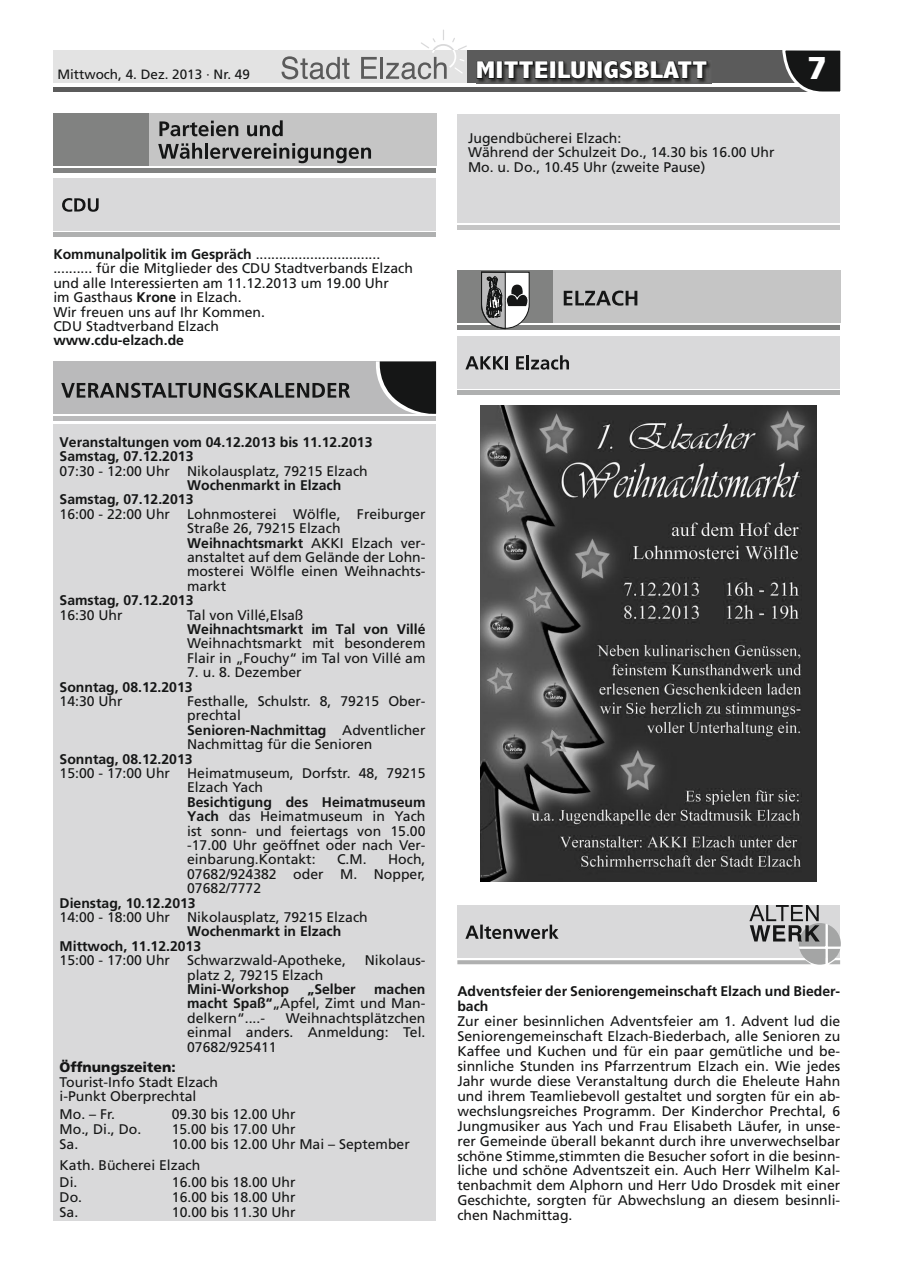
<style>
.page{position:relative;width:902px;height:1280px;background:#fff}
.page>*{position:absolute;margin:0;border:0;box-sizing:border-box;transform-origin:0 0}
.t1{font:900 31.5px "Frutiger";color:#fff}
.t2{font:800 condensed 24.45px "Abadi";letter-spacing:.01em;color:#fff;scale:1.26 1}
.t3{font:13.95px/14.4px "Frutiger";color:#151616}
.t4{font:700 13.95px/14.4px "Frutiger";color:#151616}
.t5{font:900 13.95px "Frutiger";color:#151616}
.t6{font:13.5px "Frutiger";color:#151616}
.s1{font-weight:700}
</style>
<div class="page">
<div style="left:53px;top:51px;width:787px;height:32px;background:#e3e3e3"></div>
<div style="left:467px;top:51px;width:361px;height:32px;background:#5b5b5b"></div>
<hr style="left:53px;top:87px;width:787px;height:4px;background:#5b5b5b">
<svg style="left:780px;top:50px;width:61px;height:42px"></svg>
<svg style="left:281px;top:56px;width:68px;height:23px"></svg>
<svg style="left:361px;top:57px;width:16px;height:22px"></svg>
<hr style="left:380px;top:57px;width:3px;height:22px;background:#5b5b5b">
<svg style="left:386px;top:29px;width:81px;height:50px"></svg>
<img style="left:478px;top:63px;width:232px;height:20px">
<svg style="left:476px;top:60px;width:232px;height:20px"></svg>
<div style="left:53px;top:113px;width:96px;height:52px;background:#818281"></div>
<div style="left:149px;top:113px;width:287px;height:52px;background:#c5c5c5"></div>
<hr style="left:53px;top:168px;width:383px;height:4px;background:#818281">
<svg style="left:159px;top:121px;width:79px;height:15px"></svg>
<svg style="left:247px;top:120px;width:36px;height:16px"></svg>
<svg style="left:158px;top:143px;width:44px;height:16px"></svg>
<hr style="left:205px;top:143px;width:3px;height:16px;background:#151616">
<svg style="left:210px;top:143px;width:161px;height:20px"></svg>
<div style="left:53px;top:178px;width:17px;height:52px;background:#d9d9da"></div>
<div style="left:69px;top:178px;width:367px;height:52px;background:#d9d9da"></div>
<hr style="left:53px;top:233px;width:383px;height:4px;background:#afb0b0">
<svg style="left:62px;top:198px;width:37px;height:14px"></svg>
<div style="left:53px;top:361px;width:383px;height:53px;background:#bababb"></div>
<div style="left:53px;top:424px;width:383px;height:585px;background:#d9d9da"></div>
<hr style="left:53px;top:416px;width:383px;height:4px;background:#bababb">
<svg style="left:61px;top:383px;width:289px;height:15px"></svg>
<svg style="left:376px;top:361px;width:60px;height:53px"></svg>
<div style="left:53px;top:691px;width:383px;height:529px;background:#d9d9da"></div>
<div style="left:457px;top:115px;width:383px;height:108px;background:#d9d9da"></div>
<hr style="left:457px;top:226px;width:383px;height:4px;background:#c5c5c5">
<div style="left:457px;top:270px;width:96px;height:53px;background:#818281"></div>
<div style="left:553px;top:270px;width:287px;height:53px;background:#c5c5c5"></div>
<hr style="left:457px;top:325px;width:383px;height:4px;background:#818281">
<svg style="left:563px;top:290px;width:74px;height:16px"></svg>
<svg style="left:481px;top:271px;width:49px;height:58px;background:#919292"></svg>
<div style="left:457px;top:336px;width:16px;height:52px;background:#d9d9da"></div>
<div style="left:473px;top:336px;width:367px;height:52px;background:#d9d9da"></div>
<hr style="left:457px;top:391px;width:383px;height:4px;background:#afb0b0">
<svg style="left:465px;top:356px;width:43px;height:13px"></svg>
<svg style="left:516px;top:356px;width:8px;height:13px"></svg>
<hr style="left:526px;top:355px;width:3px;height:14px;background:#151616">
<svg style="left:531px;top:355px;width:38px;height:15px"></svg>
<img style="left:481px;top:406px;width:335px;height:475px">
<svg style="left:457px;top:905px;width:383px;height:60px;background:#c9c9ca"></svg>
<p class="t6" style="left:57px;top:66px;width:194px">Mittwoch, 4. Dez. 2013 · Nr. 49</p>
<h2 class="t2" style="left:476px;top:57px;width:185px">MITTEILUNGSBLATT</h2>
<h1 class="t1" style="left:807px;top:49px;width:21px">7</h1>
<p class="t3" style="left:53px;top:247px;width:361px"><span class="s1">Kommunalpolitik im Gespräch</span> ................................ .......... für die Mitglieder des CDU Stadtverbands Elzach und alle Interessierten am 11.12.2013 um 19.00 Uhr<br>im Gasthaus <span class="s1">Krone</span> in Elzach.<br>Wir freuen uns auf Ihr Kommen.<br>CDU Stadtverband Elzach</p>
<p class="t4" style="left:53px;top:333px;width:132px">www.cdu-elzach.de</p>
<p class="t3" style="left:468px;top:131px;width:308px">Jugendbücherei Elzach:<br>Während der Schulzeit Do., 14.30 bis 16.00 Uhr<br>Mo. u. Do., 10.45 Uhr (zweite Pause)</p>
<p class="t4" style="left:60px;top:435px;width:314px">Veranstaltungen vom 04.12.2013 bis 11.12.2013<br>Samstag, 07.12.2013</p>
<p class="t3" style="left:60px;top:463px;width:310px">07:30 - 12:00 Uhr Nikolausplatz, 79215 Elzach</p>
<p class="t4" style="left:60px;top:478px;width:283px;text-indent:128px">Wochenmarkt in Elzach<br>Samstag, 07.12.2013</p>
<p class="t3" style="left:187px;top:507px;width:240px;text-indent:-128px">16:00 - 22:00 Uhr Lohnmosterei Wölfle, Freiburger<br>Straße 26, 79215 Elzach<br><span class="s1">Weihnachtsmarkt</span> AKKI Elzach ver&shy;anstaltet auf dem Gelände der Lohn&shy;mosterei Wölfle einen Weihnachts&shy;markt</p>
<p class="t4" style="left:60px;top:593px;width:135px">Samstag, 07.12.2013</p>
<p class="t3" style="left:60px;top:607px;width:65px">16:30 Uhr</p>
<p class="t3" style="left:187px;top:607px;width:118px">Tal von Villé,Elsaß</p>
<p class="t4" style="left:187px;top:622px;width:240px">Weihnachtsmarkt im Tal von Villé</p>
<p class="t3" style="left:187px;top:636px;width:240px">Weihnachtsmarkt mit besonderem<br>Flair in „Fouchy“ im Tal von Villé am</p>
<p class="t3" style="left:187px;top:665px;width:116px">7. u. 8. Dezember</p>
<p class="t4" style="left:60px;top:679px;width:135px">Sonntag, 08.12.2013</p>
<p class="t3" style="left:60px;top:694px;width:65px">14:30 Uhr</p>
<p class="t3" style="left:187px;top:694px;width:240px">Festhalle, Schulstr. 8, 79215 Ober&shy;prechtal<br><span class="s1">Senioren-Nachmittag</span> Adventlicher<br>Nachmittag für die Senioren</p>
<p class="t4" style="left:60px;top:751px;width:135px">Sonntag, 08.12.2013</p>
<p class="t3" style="left:187px;top:766px;width:240px;text-indent:-128px">15:00 - 17:00 Uhr Heimatmuseum, Dorfstr. 48, 79215<br>Elzach Yach</p>
<p class="t3" style="left:187px;top:795px;width:240px;text-align:justify"><span class="s1">Besichtigung des Heimatmuseum Yach</span> das Heimatmuseum in Yach ist sonn- und feiertags von 15.00 -17.00 Uhr geöffnet oder nach Ver&shy;einbarung.Kontakt:</p>
<p class="t3" style="left:187px;top:852px;width:240px;text-align:justify;text-indent:201px">Hoch, 07682/924382 oder M. Nopper, 07682/7772</p>
<p class="t4" style="left:60px;top:895px;width:138px">Dienstag, 10.12.2013</p>
<p class="t3" style="left:60px;top:910px;width:310px">14:00 - 18:00 Uhr Nikolausplatz, 79215 Elzach</p>
<p class="t4" style="left:60px;top:924px;width:283px;text-indent:128px">Wochenmarkt in Elzach<br>Mittwoch, 11.12.2013</p>
<p class="t3" style="left:60px;top:953px;width:288px">15:00 - 17:00 Uhr Schwarzwald-Apotheke,</p>
<p class="t3" style="left:365px;top:953px;width:62px">Nikolaus-</p>
<p class="t3" style="left:187px;top:967px;width:138px">platz 2, 79215 Elzach</p>
<p class="t4" style="left:187px;top:982px;width:103px">Mini-Workshop</p>
<p class="t4" style="left:307px;top:982px;width:49px">„Selber</p>
<p class="t3" style="left:337px;top:852px;width:31px">C.M.</p>
<p class="t3" style="left:187px;top:982px;width:240px;text-align:justify;text-indent:187px"><span class="s1">machen macht Spaß“</span>„Apfel, Zimt und Man&shy;delkern“....-</p>
<p class="t3" style="left:187px;top:1011px;width:240px;text-align:justify;text-indent:99px">Weihnachtsplätzchen einmal anders. Anmeldung: Tel.<br>07682/925411</p>
<p class="t5" style="left:60px;top:1059px;width:118px">Öffnungszeiten:</p>
<p class="t3" style="left:60px;top:1075px;width:160px">Tourist-Info Stadt Elzach i-Punkt Oberprechtal</p>
<p class="t3" style="left:60px;top:1106px;width:57px">Mo. – Fr.</p>
<p class="t3" style="left:172px;top:1106px;width:125px">09.30 bis 12.00 Uhr</p>
<p class="t3" style="left:60px;top:1121px;width:83px">Mo., Di., Do.</p>
<p class="t3" style="left:172px;top:1121px;width:125px">15.00 bis 17.00 Uhr</p>
<p class="t3" style="left:60px;top:1137px;width:20px">Sa.</p>
<p class="t3" style="left:60px;top:1133px;width:352px;line-height:20.9px;text-indent:112px">10.00 bis 12.00 Uhr Mai – September<br>Kath. Bücherei Elzach</p>
<p class="t3" style="left:60px;top:1175px;width:19px">Di.</p>
<p class="t3" style="left:172px;top:1175px;width:125px">16.00 bis 18.00 Uhr</p>
<p class="t3" style="left:60px;top:1190px;width:24px">Do.</p>
<p class="t3" style="left:172px;top:1190px;width:125px">16.00 bis 18.00 Uhr</p>
<p class="t3" style="left:60px;top:1205px;width:20px">Sa.</p>
<p class="t3" style="left:172px;top:1205px;width:125px">10.00 bis 11.30 Uhr</p>
<p class="t4" style="left:457px;top:983px;width:384px;line-height:15px">Adventsfeier der Seniorengemeinschaft Elzach und Bieder&shy;bach</p>
<p class="t3" style="left:457px;top:1013px;width:384px;line-height:15px;text-align:justify">Zur einer besinnlichen Adventsfeier am 1. Advent lud die Seniorengemeinschaft Elzach-Biederbach, alle Senioren zu Kaffee und Kuchen und für ein paar gemütliche und be&shy;sinnliche Stunden ins Pfarrzentrum Elzach ein. Wie jedes Jahr wurde diese Veranstaltung durch die Eheleute Hahn und ihrem Teamliebevoll gestaltet und sorgten für ein ab&shy;wechslungsreiches Programm. Der Kinderchor Prechtal, 6<br>Jungmusiker aus Yach und Frau Elisabeth Läufer, in unse&shy;rer Gemeinde überall bekannt durch ihre unverwechselbar schöne Stimme,stimmten die Besucher sofort in die besinn&shy;liche und schöne Adventszeit ein. Auch Herr Wilhelm Kal&shy;tenbachmit dem Alphorn und Herr Udo Drosdek mit einer Geschichte, sorgten für Abwechslung an diesem besinnli&shy;chen Nachmittag.</p>
</div>
